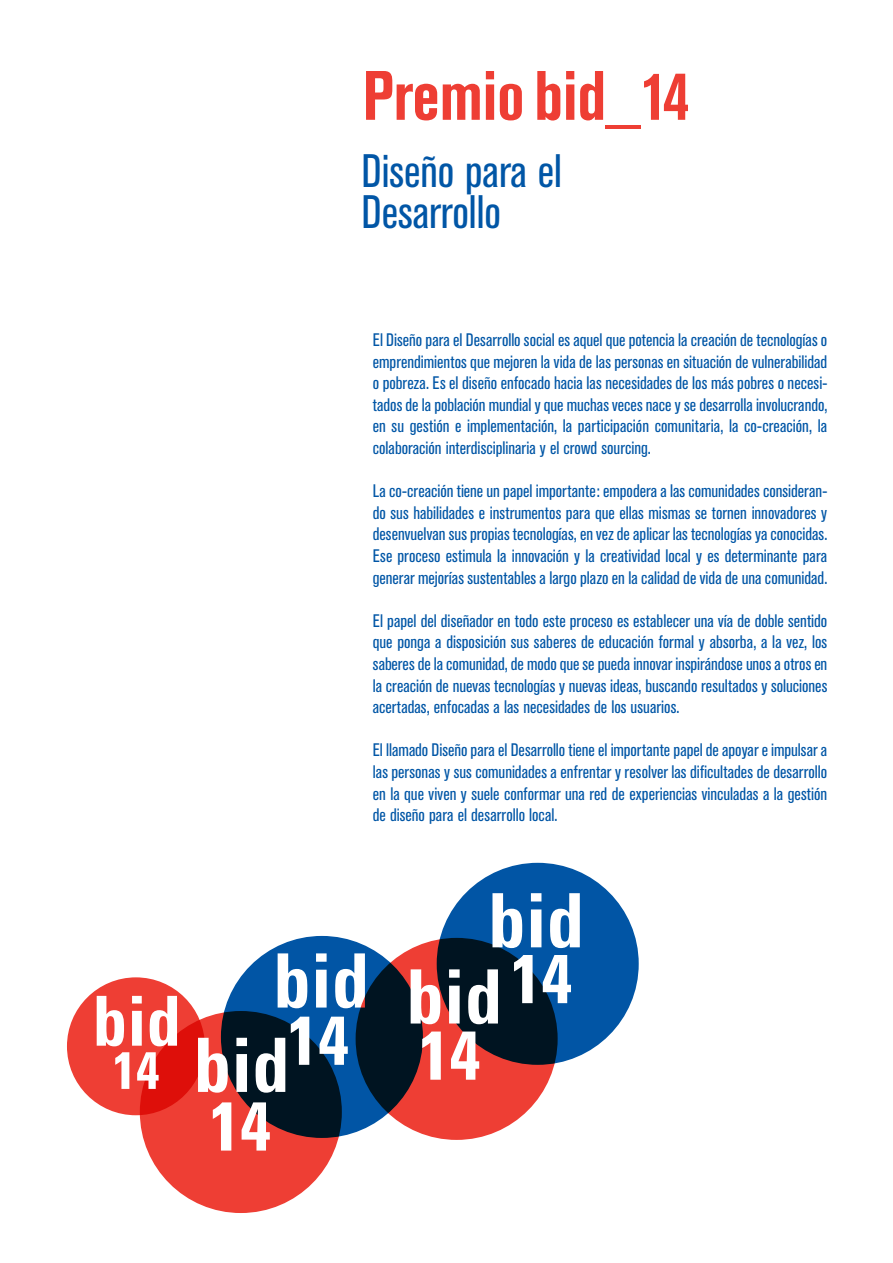
<style>
.page{position:relative;width:893px;height:1263px;background:#fff}
.page>*{position:absolute;margin:0;border:0;box-sizing:border-box;transform-origin:0 0}
.t1{font:700 condensed 75px "Univers";color:#fff}
.t2{font:700 condensed 69px "Akzidenz Grotesk BE";color:#ee3e34}
.t3{font:700 condensed 69px "Univers";color:#fff}
.t4{font:700 condensed 52.5px "Univers";color:#fff}
.t5{font:condensed 46.5px "Akzidenz Grotesk BE";color:#0156a6}
.t6{font:condensed 18px/21.6px "Akzidenz Grotesk BE";letter-spacing:.005em;color:#0156a6;text-align:justify}
</style>
<div class="page">
<div style="left:67px;top:977px;width:138px;height:138px;background:#ee3e34;border-radius:50%"></div>
<div style="left:221px;top:936px;width:202px;height:202px;background:#0155a5;border-radius:50%"></div>
<svg style="left:140px;top:1011px;width:202px;height:202px;background:#9b2a28"></svg>
<div style="left:437px;top:863px;width:202px;height:202px;background:#0155a5;border-radius:50%"></div>
<svg style="left:356px;top:938px;width:202px;height:202px;background:#692629"></svg>
<p class="t2" style="left:363px;top:56px;width:329px">Premio bid_14</p>
<p class="t5" style="left:361px;top:145px;width:202px">Diseño para el</p>
<p class="t5" style="left:361px;top:186px;width:141px">Desarrollo</p>
<p class="t6" style="left:373px;top:329px;width:456px">El Diseño para el Desarrollo social es aquel que potencia la creación de tecnologías o emprendimientos que mejoren la vida de las personas en situación de vulnerabilidad o pobreza. Es el diseño enfocado hacia las necesidades de los más pobres o necesi&shy;tados de la población mundial y que muchas veces nace y se desarrolla involucrando, en su gestión e implementación, la participación comunitaria, la co-creación, la colaboración interdisciplinaria y el crowd sourcing.</p>
<p class="t6" style="left:373px;top:480px;width:456px">La co-creación tiene un papel importante: empodera a las comunidades consideran&shy;do sus habilidades e instrumentos para que ellas mismas se tornen innovadores y desenvuelvan sus propias tecnologías, en vez de aplicar las tecnologías ya conocidas.<br>Ese proceso estimula la innovación y la creatividad local y es determinante para generar mejorías sustentables a largo plazo en la calidad de vida de una comunidad.</p>
<p class="t6" style="left:373px;top:610px;width:456px">El papel del diseñador en todo este proceso es establecer una vía de doble sentido que ponga a disposición sus saberes de educación formal y absorba, a la vez, los saberes de la comunidad, de modo que se pueda innovar inspirándose unos a otros en la creación de nuevas tecnologías y nuevas ideas, buscando resultados y soluciones acertadas, enfocadas a las necesidades de los usuarios.</p>
<p class="t6" style="left:373px;top:740px;width:456px">El llamado Diseño para el Desarrollo tiene el importante papel de apoyar e impulsar a las personas y sus comunidades a enfrentar y resolver las dificultades de desarrollo en la que viven y suele conformar una red de experiencias vinculadas a la gestión de diseño para el desarrollo local.</p>
<p class="t3" style="left:93px;top:979px;width:90px">bid</p>
<p class="t4" style="left:113px;top:1038px;width:48px">14</p>
<h1 class="t1" style="left:273px;top:935px;width:97px">bid</h1>
<p class="t3" style="left:287px;top:998px;width:63px">14</p>
<p class="t1" style="left:194px;top:1019px;width:97px">bid</p>
<p class="t3" style="left:209px;top:1084px;width:63px">14</p>
<p class="t1" style="left:488px;top:875px;width:97px">bid</p>
<p class="t1" style="left:406px;top:951px;width:97px">bid</p>
<p class="t3" style="left:511px;top:936px;width:63px">14</p>
<p class="t3" style="left:419px;top:1013px;width:63px">14</p>
</div>
